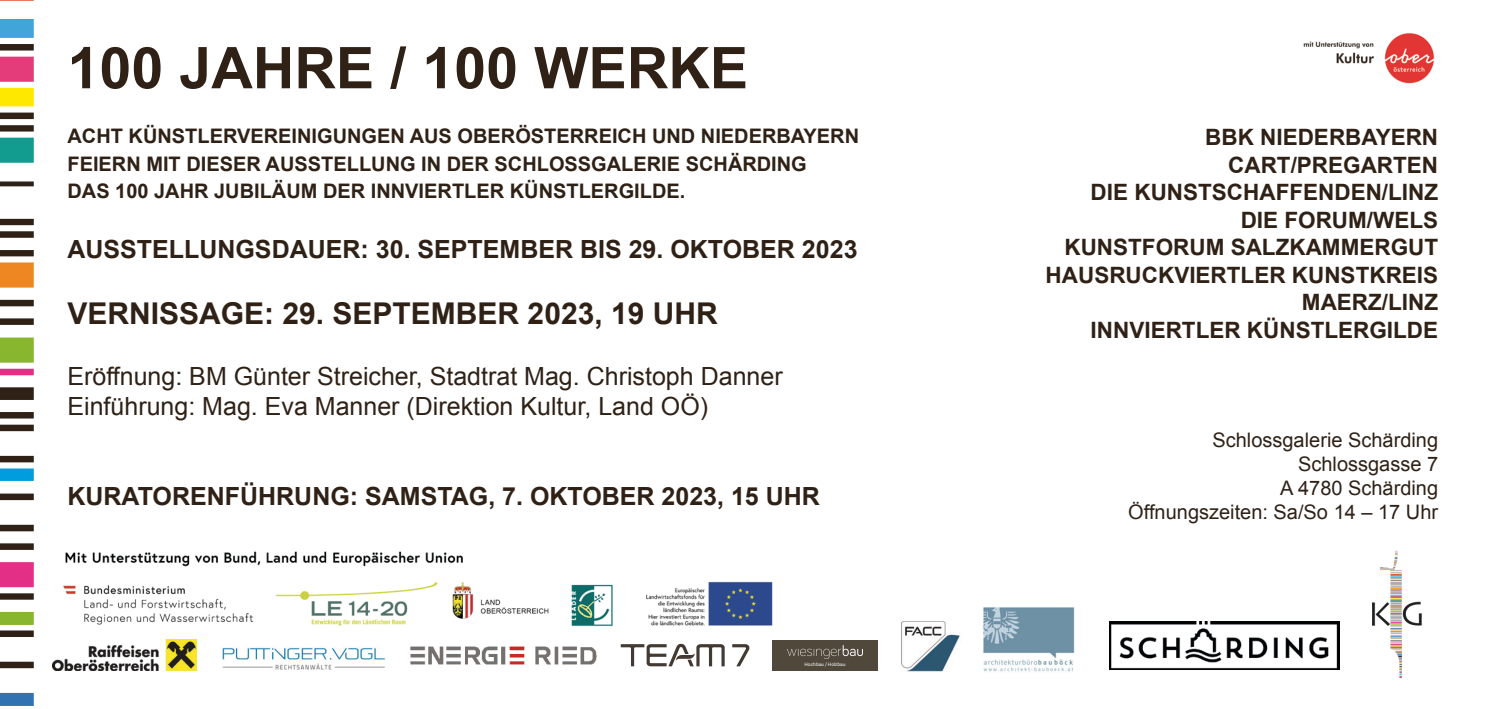
<style>
.page{position:relative;width:1491px;height:709px;background:#fff}
.page>*{position:absolute;margin:0;border:0;box-sizing:border-box;transform-origin:0 0}
.t1{font:700 57.5px "Arial";color:#2f2116}
.t2{font:700 30px "Arial";color:#2f2116}
.t3{font:25px/30px "Arial";color:#2f2116}
.t4{font:700 25px "Arial";color:#2f2116}
.t5{font:700 22.5px/27.5px "Arial";color:#2f2116;text-align:right}
.t6{font:700 20px/27.5px "Arial";color:#2f2116}
.t7{font:20px/24px "Arial";color:#2f2116;text-align:right}
.t8{font:4.75px "Adelle Sans";color:#fff}
</style>
<div class="page">
<svg style="left:0;top:218px;width:34px;height:107px"></svg>
<img style="left:63px;top:551px;width:710px;height:76px">
<img style="left:53px;top:639px;width:144px;height:31px">
<img style="left:983px;top:607px;width:92px;height:65px">
<img style="left:901px;top:621px;width:59px;height:51px">
<img style="left:222px;top:647px;width:163px;height:23px">
<img style="left:410px;top:646px;width:187px;height:19px">
<svg style="left:732px;top:644px;width:17px;height:22px"></svg>
<svg style="left:621px;top:643px;width:104px;height:23px"></svg>
<div style="left:772px;top:640px;width:105px;height:29px;background:#50483b"></div>
<svg style="left:787px;top:645px;width:76px;height:13px"></svg>
<img style="left:1372px;top:550px;width:50px;height:128px">
<img style="left:1303px;top:33px;width:132px;height:51px">
<img style="left:1109px;top:621px;width:230px;height:48px">
<svg style="left:0;top:0;width:34px;height:186px"></svg>
<svg style="left:0;top:337px;width:34px;height:369px"></svg>
<h1 class="t1" style="left:67px;top:30px;width:682px">100 JAHRE / 100 WERKE</h1>
<p class="t6" style="left:67px;top:123px;width:793px">ACHT KÜNSTLERVEREINIGUNGEN AUS OBERÖSTERREICH UND NIEDERBAYERN<br>FEIERN MIT DIESER AUSSTELLUNG IN DER SCHLOSSGALERIE SCHÄRDING<br>DAS 100 JAHR JUBILÄUM DER INNVIERTLER KÜNSTLERGILDE.</p>
<p class="t4" style="left:67px;top:233px;width:791px">AUSSTELLUNGSDAUER: 30. SEPTEMBER BIS 29. OKTOBER 2023</p>
<h2 class="t2" style="left:67px;top:294px;width:652px">VERNISSAGE: 29. SEPTEMBER 2023, 19 UHR</h2>
<p class="t3" style="left:67px;top:361px;width:717px">Eröffnung: BM Günter Streicher, Stadtrat Mag. Christoph Danner<br>Einführung: Mag. Eva Manner (Direktion Kultur, Land OÖ)</p>
<p class="t4" style="left:67px;top:479px;width:754px">KURATORENFÜHRUNG: SAMSTAG, 7. OKTOBER 2023, 15 UHR</p>
<p class="t8" style="left:804px;top:660px;width:42px">Hochbau / Holzbau</p>
<p class="t5" style="left:1045px;top:124px;width:394px">BBK NIEDERBAYERN<br>CART/PREGARTEN<br>DIE KUNSTSCHAFFENDEN/LINZ<br>DIE FORUM/WELS<br>KUNSTFORUM SALZKAMMERGUT<br>HAUSRUCKVIERTLER KUNSTKREIS<br>MAERZ/LINZ<br>INNVIERTLER KÜNSTLERGILDE</p>
<p class="t7" style="left:1128px;top:428px;width:311px">Schlossgalerie Schärding<br>Schlossgasse 7<br>A 4780 Schärding<br>Öffnungszeiten: Sa/So 14 – 17 Uhr</p>
</div>
